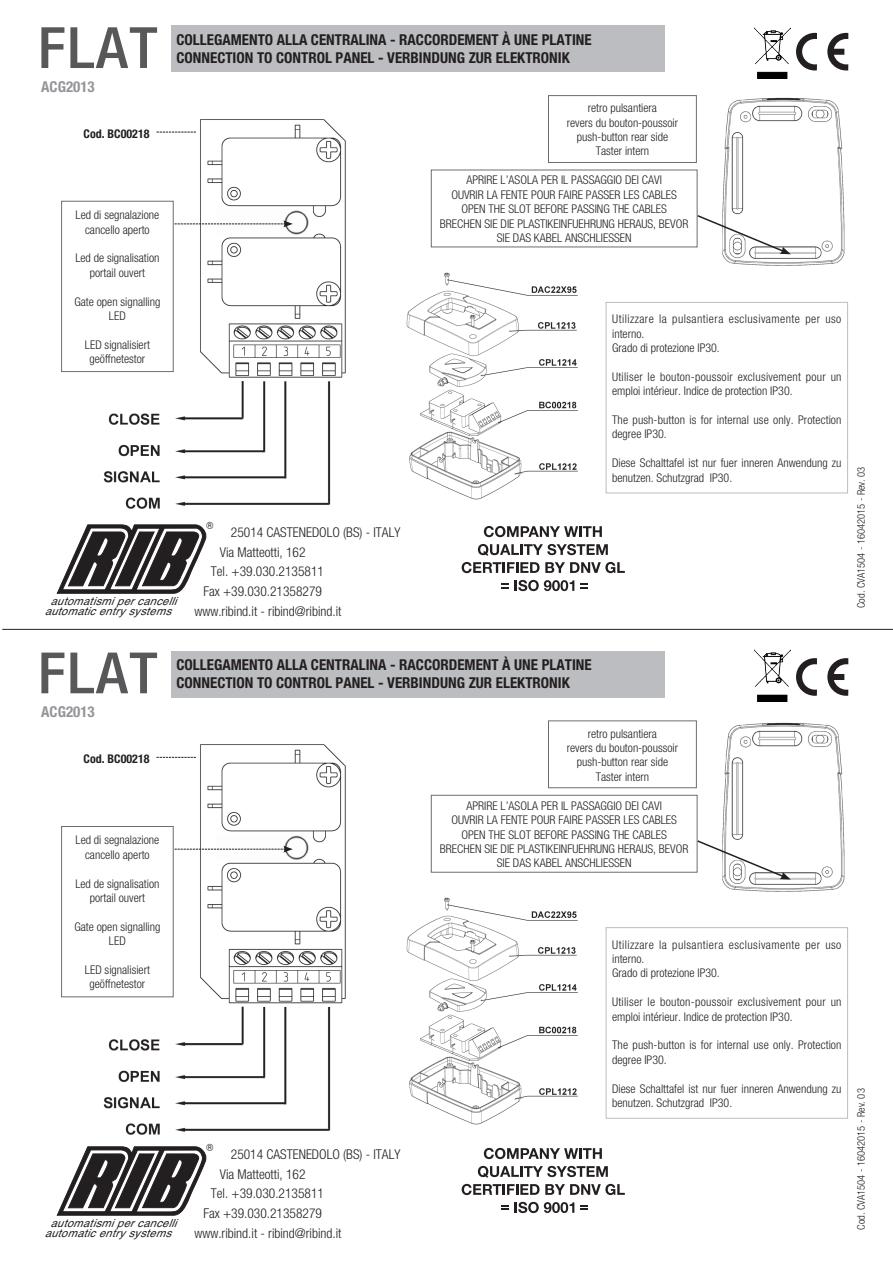
<style>
.page{position:relative;width:893px;height:1263px;background:#fff}
.page>*{position:absolute;margin:0;border:0;box-sizing:border-box;transform-origin:0 0}
.t1{font:500 condensed 57px "Helvetica Neue";letter-spacing:.03em;color:#57585a;scale:1.06 1}
.t2{font:700 condensed 15px/18px "Helvetica Neue";color:#231f20}
.t3{font:700 condensed 15px "Helvetica Neue";color:#939598}
.t4{font:300 condensed 13.5px "Helvetica Neue";color:#231f20}
.t5{font:300 condensed 12px/14.4px "Helvetica Neue";color:#231f20;text-align:center}
.t6{font:300 condensed 12px/14.4px "Helvetica Neue";letter-spacing:.025em;color:#231f20}
.t7{font:300 condensed 12px/14.4px "Helvetica Neue";letter-spacing:.04em;color:#231f20}
.t8{font:700 condensed 12px "Helvetica Neue";color:#231f20}
.t9{font:italic 11.1px/10.5px "Helvetica";color:#231f20;text-align:center}
.t10{font:300 condensed 10.5px "Helvetica Neue";color:#231f20}
.t11{font:10.05px "Helvetica";color:#231f20;scale:.93 1}
</style>
<div class="page">
<hr style="left:2px;top:629px;width:891px;height:1px;background:#231f20">
<img style="left:722px;top:97px;width:123px;height:169px">
<img style="left:100px;top:119px;width:246px;height:390px">
<svg style="left:156px;top:132px;width:40px;height:1px"></svg>
<svg style="left:61px;top:200px;width:232px;height:172px"></svg>
<svg style="left:548px;top:95px;width:149px;height:68px"></svg>
<svg style="left:796px;top:33px;width:21px;height:37px"></svg>
<svg style="left:827px;top:33px;width:21px;height:37px"></svg>
<div style="left:171px;top:25px;width:493px;height:47px;background:#bcbdc0"></div>
<svg style="left:430px;top:169px;width:361px;height:85px"></svg>
<div style="left:606px;top:302px;width:242px;height:191px;border:1px solid #bcbdc0"></div>
<img style="left:406px;top:272px;width:172px;height:228px">
<img style="left:722px;top:722px;width:123px;height:170px">
<img style="left:100px;top:744px;width:246px;height:391px">
<svg style="left:156px;top:757px;width:40px;height:1px"></svg>
<svg style="left:61px;top:826px;width:232px;height:171px"></svg>
<svg style="left:548px;top:720px;width:149px;height:68px"></svg>
<svg style="left:796px;top:658px;width:21px;height:38px"></svg>
<svg style="left:827px;top:658px;width:21px;height:38px"></svg>
<div style="left:171px;top:651px;width:493px;height:46px;background:#bcbdc0"></div>
<svg style="left:430px;top:794px;width:361px;height:85px"></svg>
<div style="left:606px;top:927px;width:242px;height:191px;border:1px solid #bcbdc0"></div>
<img style="left:406px;top:897px;width:172px;height:228px">
<svg style="left:56px;top:524px;width:151px;height:70px"></svg>
<svg style="left:56px;top:1146px;width:151px;height:70px"></svg>
<svg style="left:484px;top:526px;width:118px;height:11px"></svg>
<svg style="left:478px;top:544px;width:130px;height:12px"></svg>
<svg style="left:462px;top:562px;width:163px;height:11px"></svg>
<svg style="left:515px;top:580px;width:59px;height:11px"></svg>
<svg style="left:501px;top:583px;width:8px;height:5px"></svg>
<svg style="left:580px;top:583px;width:7px;height:5px"></svg>
<svg style="left:484px;top:1148px;width:118px;height:11px"></svg>
<svg style="left:478px;top:1166px;width:130px;height:12px"></svg>
<svg style="left:462px;top:1184px;width:163px;height:11px"></svg>
<svg style="left:515px;top:1202px;width:59px;height:11px"></svg>
<svg style="left:501px;top:1205px;width:8px;height:5px"></svg>
<svg style="left:580px;top:1205px;width:7px;height:5px"></svg>
<img style="left:755px;top:27px;width:36px;height:51px">
<img style="left:755px;top:650px;width:36px;height:51px">
<h1 class="t1" style="left:38px;top:14px;width:114px">FLAT</h1>
<p class="t3" style="left:41px;top:77px;width:55px">ACG2013</p>
<p class="t8" style="left:84px;top:126px;width:67px">Cod. BC00218</p>
<p class="t5" style="left:76px;top:208px;width:85px">Led di segnalazione cancello aperto</p>
<p class="t5" style="left:75px;top:251px;width:86px">Led de signalisation portail ouvert</p>
<p class="t5" style="left:74px;top:294px;width:88px">Gate open signalling<br>LED</p>
<p class="t5" style="left:85px;top:337px;width:67px">LED signalisiert geöffnetestor</p>
<p class="t2" style="left:177px;top:30px;width:417px">COLLEGAMENTO ALLA CENTRALINA - RACCORDEMENT À UNE PLATINE<br>CONNECTION TO CONTROL PANEL - VERBINDUNG ZUR ELEKTRONIK</p>
<p class="t5" style="left:567px;top:101px;width:113px">retro pulsantiera<br>revers du bouton-poussoir push-button rear side<br>Taster intern</p>
<p class="t5" style="left:440px;top:173px;width:250px">APRIRE L’ASOLA PER IL PASSAGGIO DEI CAVI<br>OUVRIR LA FENTE POUR FAIRE PASSER LES CABLES OPEN THE SLOT BEFORE PASSING THE CABLES BRECHEN SIE DIE PLASTIKEINFUEHRUNG HERAUS, BEVOR SIE DAS KABEL ANSCHLIESSEN</p>
<p class="t7" style="left:612px;top:312px;width:231px">Utilizzare la pulsantiera esclusivamente per uso interno.<br>Grado di protezione IP30.</p>
<p class="t6" style="left:612px;top:369px;width:231px">Utiliser le bouton-poussoir exclusivement pour un emploi intérieur. Indice de protection IP30.</p>
<p class="t5" style="left:612px;top:412px;width:231px;text-align:left">The push-button is for internal use only. Protection degree IP30.</p>
<p class="t5" style="left:612px;top:456px;width:231px;text-align:left">Diese Schalttafel ist nur fuer inneren Anwendung zu benutzen. Schutzgrad IP30.</p>
<p class="t9" style="left:45px;top:596px;width:140px">automatismipercancelli automaticentrysystems</p>
<p class="t11" style="left:206px;top:518px;width:9px">®</p>
<p class="t4" style="left:231px;top:524px;width:171px">25014 CASTENEDOLO (BS) - ITALY</p>
<p class="t4" style="left:220px;top:544px;width:87px">Via Matteotti, 162</p>
<p class="t4" style="left:211px;top:564px;width:115px">Tel. +39.030.2135811</p>
<p class="t4" style="left:203px;top:584px;width:120px">Fax +39.030.21358279</p>
<p class="t4" style="left:194px;top:603px;width:149px">www.ribind.it - ribind@ribind.it</p>
<h1 class="t1" style="left:38px;top:639px;width:114px">FLAT</h1>
<p class="t3" style="left:41px;top:703px;width:55px">ACG2013</p>
<p class="t8" style="left:84px;top:751px;width:67px">Cod. BC00218</p>
<p class="t5" style="left:76px;top:833px;width:85px">Led di segnalazione cancello aperto</p>
<p class="t5" style="left:75px;top:876px;width:86px">Led de signalisation portail ouvert</p>
<p class="t5" style="left:74px;top:919px;width:88px">Gate open signalling<br>LED</p>
<p class="t5" style="left:85px;top:962px;width:67px">LED signalisiert geöffnetestor</p>
<p class="t2" style="left:177px;top:656px;width:417px">COLLEGAMENTO ALLA CENTRALINA - RACCORDEMENT À UNE PLATINE<br>CONNECTION TO CONTROL PANEL - VERBINDUNG ZUR ELEKTRONIK</p>
<p class="t5" style="left:567px;top:726px;width:113px">retro pulsantiera<br>revers du bouton-poussoir push-button rear side<br>Taster intern</p>
<p class="t5" style="left:440px;top:798px;width:250px">APRIRE L’ASOLA PER IL PASSAGGIO DEI CAVI<br>OUVRIR LA FENTE POUR FAIRE PASSER LES CABLES OPEN THE SLOT BEFORE PASSING THE CABLES BRECHEN SIE DIE PLASTIKEINFUEHRUNG HERAUS, BEVOR SIE DAS KABEL ANSCHLIESSEN</p>
<p class="t7" style="left:612px;top:937px;width:231px">Utilizzare la pulsantiera esclusivamente per uso interno.<br>Grado di protezione IP30.</p>
<p class="t6" style="left:612px;top:994px;width:231px">Utiliser le bouton-poussoir exclusivement pour un emploi intérieur. Indice de protection IP30.</p>
<p class="t5" style="left:612px;top:1038px;width:231px;text-align:left">The push-button is for internal use only. Protection degree IP30.</p>
<p class="t5" style="left:612px;top:1081px;width:231px;text-align:left">Diese Schalttafel ist nur fuer inneren Anwendung zu benutzen. Schutzgrad IP30.</p>
<p class="t9" style="left:45px;top:1218px;width:140px">automatismipercancelli automaticentrysystems</p>
<p class="t11" style="left:206px;top:1139px;width:9px">®</p>
<p class="t4" style="left:231px;top:1146px;width:171px">25014 CASTENEDOLO (BS) - ITALY</p>
<p class="t4" style="left:220px;top:1166px;width:87px">Via Matteotti, 162</p>
<p class="t4" style="left:211px;top:1186px;width:115px">Tel. +39.030.2135811</p>
<p class="t4" style="left:203px;top:1205px;width:120px">Fax +39.030.21358279</p>
<p class="t4" style="left:194px;top:1225px;width:149px">www.ribind.it - ribind@ribind.it</p>
<p class="t10" style="left:855px;top:608px;width:143px;rotate:-90deg">Cod. CVA1504 - 16042015 - Rev. 03</p>
<p class="t10" style="left:855px;top:1230px;width:143px;rotate:-90deg">Cod. CVA1504 - 16042015 - Rev. 03</p>
</div>
